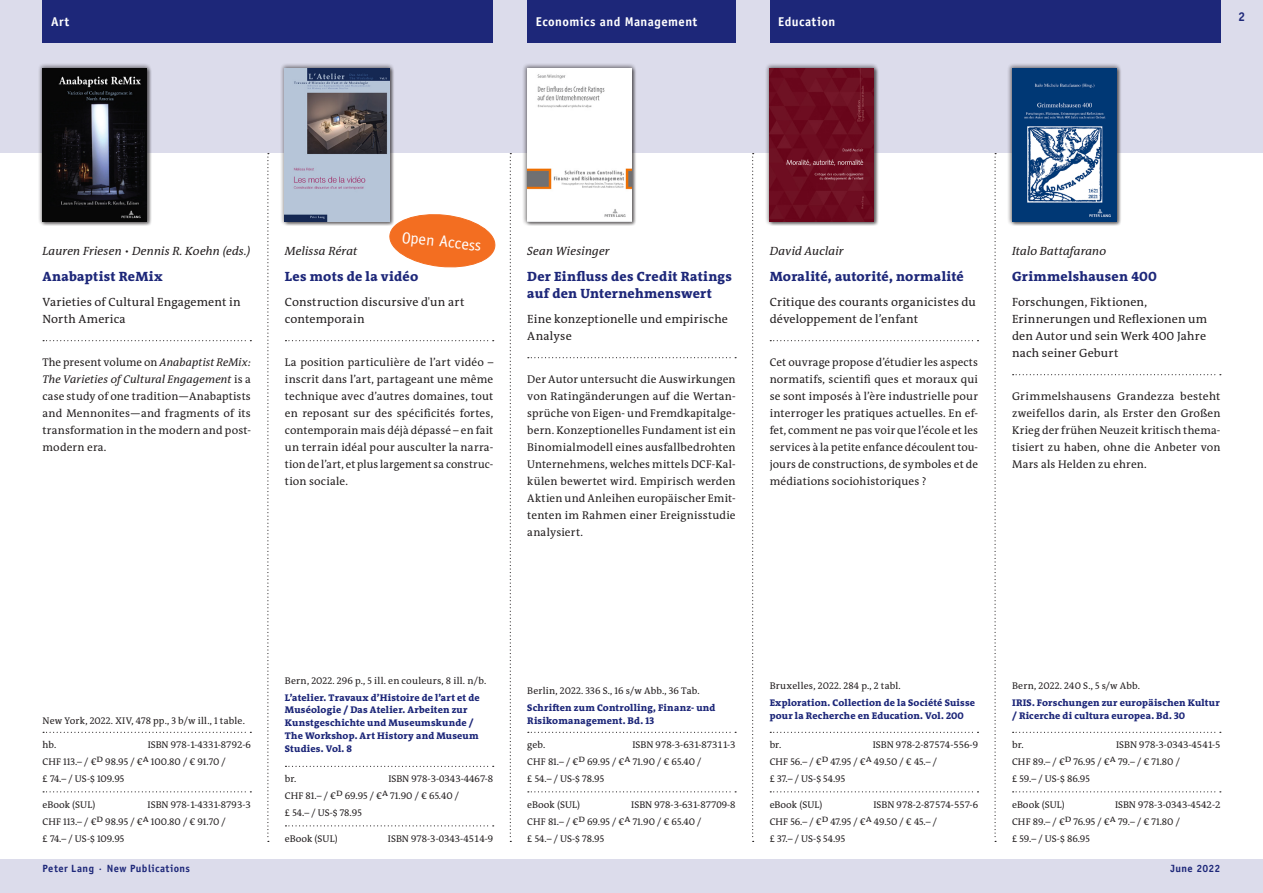
<style>
.page{position:relative;width:1263px;height:893px;background:#fff}
.page>*{position:absolute;margin:0;border:0;box-sizing:border-box;transform-origin:0 0}
.t1{font:16.05px "Officina Sans";color:#fff}
._110___Titel{font:800 13.5px/17px "The Antiqua B W8";letter-spacing:.02em;color:#1d2779}
.Subjects{font:700 12.75px "Officina Sans";letter-spacing:.035em;color:#fff}
.t2{font:700 12.75px "Officina Sans";color:#1d2779}
._120___Untertitel{font:12px/17px "The Antiqua B W5 Plain";letter-spacing:.015em;color:#231f20}
._100___Autor{font:italic 12px "The Antiqua B W5 Plain";letter-spacing:.01em;color:#231f20}
._300___Werbetext__FK{font:11.25px/17px "The Antiqua B W5 Plain";letter-spacing:.015em;color:#231f20;text-align:justify}
.t3{font:700 10.5px "Officina Sans";letter-spacing:.04em;color:#1d2779}
._230___Preise{font:9.75px/17px "The Antiqua B W5 Plain";color:#231f20}
._210___Reihe{font:800 9.75px/12.8px "The Antiqua B W8";letter-spacing:.02em;color:#1d2779}
._220___ISBN{font:9.75px "The Antiqua B W5 Plain";color:#231f20}
._200___Ort_Jahr_Umfa{font:9.75px "The Antiqua B W5 Plain";letter-spacing:.02em;color:#231f20}
.s1{font-family:"The Antiqua B W3";font-weight:300;font-style:normal}
.s2{font-style:italic}
</style>
<div class="page">
<div style="left:0;top:0;width:1263px;height:153px;background:#dcdceb"></div>
<div style="left:0;top:859px;width:1263px;height:34px;background:#dcdceb"></div>
<svg style="left:267px;top:153px;width:2px;height:689px"></svg>
<svg style="left:510px;top:153px;width:1px;height:689px"></svg>
<svg style="left:752px;top:153px;width:2px;height:689px"></svg>
<svg style="left:994px;top:153px;width:2px;height:689px"></svg>
<div style="left:527px;top:0;width:209px;height:43px;background:#1d2779"></div>
<div style="left:43px;top:0;width:450px;height:43px;background:#1d2779"></div>
<div style="left:770px;top:0;width:450px;height:43px;background:#1d2779"></div>
<div style="left:280px;top:63px;width:114px;height:163px;background:#231f20;opacity:.3"></div>
<img style="left:285px;top:68px;width:104px;height:153px">
<div style="left:37px;top:63px;width:115px;height:163px;background:#231f20;opacity:.3"></div>
<img style="left:43px;top:68px;width:104px;height:153px">
<svg style="left:43px;top:340px;width:208px;height:1px"></svg>
<svg style="left:285px;top:340px;width:209px;height:1px"></svg>
<svg style="left:528px;top:357px;width:208px;height:1px"></svg>
<svg style="left:770px;top:340px;width:208px;height:1px"></svg>
<svg style="left:1013px;top:374px;width:208px;height:1px"></svg>
<svg style="left:43px;top:732px;width:208px;height:1px"></svg>
<svg style="left:43px;top:791px;width:208px;height:1px"></svg>
<svg style="left:285px;top:766px;width:209px;height:1px"></svg>
<svg style="left:285px;top:825px;width:209px;height:1px"></svg>
<svg style="left:528px;top:732px;width:208px;height:1px"></svg>
<svg style="left:528px;top:791px;width:208px;height:1px"></svg>
<svg style="left:770px;top:732px;width:208px;height:1px"></svg>
<svg style="left:770px;top:791px;width:208px;height:1px"></svg>
<svg style="left:1013px;top:732px;width:208px;height:1px"></svg>
<svg style="left:1013px;top:791px;width:208px;height:1px"></svg>
<div style="left:764px;top:63px;width:115px;height:163px;background:#231f20;opacity:.3"></div>
<img style="left:770px;top:68px;width:104px;height:153px">
<div style="left:522px;top:63px;width:115px;height:163px;background:#231f20;opacity:.3"></div>
<img style="left:527px;top:68px;width:104px;height:152px">
<div style="left:1007px;top:63px;width:114px;height:163px;background:#231f20;opacity:.3"></div>
<img style="left:1012px;top:68px;width:104px;height:153px">
<svg style="left:388px;top:211px;width:108px;height:57px"></svg>
<p class="Subjects" style="left:51px;top:13px;width:20px">Art</p>
<p class="Subjects" style="left:536px;top:13px;width:163px">Economics and Management</p>
<p class="Subjects" style="left:778px;top:13px;width:59px">Education</p>
<p class="t2" style="left:1238px;top:9px;width:9px">2</p>
<p class="_100___Autor" style="left:43px;top:243px;width:209px">Lauren Friesen <span class="s1">•</span> Dennis R. Koehn (eds.)</p>
<p class="_110___Titel" style="left:43px;top:268px;width:122px">Anabaptist ReMix</p>
<p class="_120___Untertitel" style="left:43px;top:294px;width:200px">Varieties of Cultural Engagement in<br>North America</p>
<p class="_300___Werbetext__FK" style="left:43px;top:353px;width:210px">The present volume on <span class="s2">Anabaptist ReMix:<br>The Varieties of Cultural Engagement</span> is a case study of one tradition—Anabaptists and Mennonites—and fragments of its transformation in the modern and post&shy;modern era.</p>
<p class="t1" style="left:403px;top:228px;width:81px;rotate:6deg">Open Access</p>
<p class="_100___Autor" style="left:285px;top:243px;width:74px">Melissa Rérat</p>
<p class="_110___Titel" style="left:285px;top:268px;width:135px">Les mots de la vidéo</p>
<p class="_120___Untertitel" style="left:285px;top:294px;width:181px">Construction discursive d'un art contemporain</p>
<p class="_300___Werbetext__FK" style="left:285px;top:353px;width:210px">La position particulière de l’art vidéo – inscrit dans l’art, partageant une même technique avec d’autres domaines, tout en reposant sur des spécificités fortes, contemporain mais déjà dépassé – en fait un terrain idéal pour ausculter la narra&shy;tion de l’art, et plus largement sa construc&shy;tion sociale.</p>
<p class="_100___Autor" style="left:527px;top:243px;width:84px">Sean Wiesinger</p>
<p class="_110___Titel" style="left:527px;top:268px;width:206px">Der Einfluss des Credit Ratings auf den Unternehmenswert</p>
<p class="_120___Untertitel" style="left:527px;top:311px;width:202px">Eine konzeptionelle und empirische<br>Analyse</p>
<p class="_300___Werbetext__FK" style="left:527px;top:370px;width:210px">Der Autor untersucht die Auswirkungen von Ratingänderungen auf die Wertan&shy;sprüche von Eigen- und Fremdkapitalge&shy;bern. Konzeptionelles Fundament ist ein Binomialmodell eines ausfallbedrohten Unternehmens, welches mittels DCF-Kal&shy;külen bewertet wird. Empirisch werden Aktien und Anleihen europäischer Emit&shy;tenten im Rahmen einer Ereignisstudie analysiert.</p>
<p class="_100___Autor" style="left:770px;top:243px;width:75px">David Auclair</p>
<p class="_110___Titel" style="left:770px;top:268px;width:196px">Moralité, autorité, normalité</p>
<p class="_120___Untertitel" style="left:770px;top:294px;width:208px">Critique des courants organicistes du développement de l’enfant</p>
<p class="_300___Werbetext__FK" style="left:770px;top:353px;width:210px">Cet ouvrage propose d’étudier les aspects normatifs, scientifi ques et moraux qui se sont imposés à l’ère industrielle pour interroger les pratiques actuelles. En ef&shy;fet, comment ne pas voir que l’école et les services à la petite enfance découlent tou&shy;jours de constructions, de symboles et de médiations sociohistoriques ?</p>
<p class="_100___Autor" style="left:1012px;top:243px;width:96px">Italo Battafarano</p>
<p class="_110___Titel" style="left:1012px;top:268px;width:146px">Grimmelshausen 400</p>
<p class="_120___Untertitel" style="left:1012px;top:294px;width:197px">Forschungen, Fiktionen,<br>Erinnerungen und Reflexionen um den Autor und sein Werk 400 Jahre nach seiner Geburt</p>
<p class="_300___Werbetext__FK" style="left:1012px;top:387px;width:210px">Grimmelshausens Grandezza besteht zweifellos darin, als Erster den Großen Krieg der frühen Neuzeit kritisch thema&shy;tisiert zu haben, ohne die Anbeter von Mars als Helden zu ehren.</p>
<p class="_200___Ort_Jahr_Umfa" style="left:43px;top:714px;width:204px">New York, 2022. XIV, 478 pp., 3 b/w ill., 1 table.</p>
<p class="_220___ISBN" style="left:43px;top:739px;width:15px">hb.</p>
<p class="_220___ISBN" style="left:148px;top:739px;width:105px">ISBN 978-1-4331-8792-6</p>
<p class="_230___Preise" style="left:43px;top:754px;width:185px">CHF 113.– / €D 98.95 / €A 100.80 / € 91.70 / £ 74.– / US-$ 109.95</p>
<p class="_220___ISBN" style="left:43px;top:798px;width:54px">eBook (SUL)</p>
<p class="_220___ISBN" style="left:148px;top:798px;width:105px">ISBN 978-1-4331-8793-3</p>
<p class="_230___Preise" style="left:43px;top:813px;width:185px">CHF 113.– / €D 98.95 / €A 100.80 / € 91.70 / £ 74.– / US-$ 109.95</p>
<p class="_200___Ort_Jahr_Umfa" style="left:285px;top:674px;width:203px">Bern, 2022. 296 p., 5 ill. en couleurs, 8 ill. n/b.</p>
<p class="_210___Reihe" style="left:285px;top:691px;width:196px">L’atelier. Travaux d’Histoire de l’art et de Muséologie / Das Atelier. Arbeiten zur Kunstgeschichte und Museumskunde / The Workshop. Art History and Museum Studies. Vol. 8</p>
<p class="_220___ISBN" style="left:285px;top:773px;width:13px">br.</p>
<p class="_220___ISBN" style="left:388px;top:773px;width:106px">ISBN 978-3-0343-4467-8</p>
<p class="_230___Preise" style="left:285px;top:788px;width:176px">CHF 81.– / €D 69.95 / €A 71.90 / € 65.40 / £ 54.– / US-$ 78.95</p>
<p class="_220___ISBN" style="left:285px;top:832px;width:54px">eBook (SUL)</p>
<p class="_220___ISBN" style="left:388px;top:832px;width:107px">ISBN 978-3-0343-4514-9</p>
<p class="_200___Ort_Jahr_Umfa" style="left:527px;top:684px;width:174px">Berlin, 2022. 336 S., 16 s/w Abb., 36 Tab.</p>
<p class="_210___Reihe" style="left:527px;top:701px;width:190px">Schriften zum Controlling, Finanz- und<br>Risikomanagement. Bd. 13</p>
<p class="_220___ISBN" style="left:527px;top:739px;width:19px">geb.</p>
<p class="_220___ISBN" style="left:632px;top:739px;width:105px">ISBN 978-3-631-87311-3</p>
<p class="_230___Preise" style="left:527px;top:754px;width:176px">CHF 81.– / €D 69.95 / €A 71.90 / € 65.40 / £ 54.– / US-$ 78.95</p>
<p class="_220___ISBN" style="left:527px;top:798px;width:54px">eBook (SUL)</p>
<p class="_220___ISBN" style="left:631px;top:798px;width:106px">ISBN 978-3-631-87709-8</p>
<p class="_230___Preise" style="left:527px;top:813px;width:176px">CHF 81.– / €D 69.95 / €A 71.90 / € 65.40 / £ 54.– / US-$ 78.95</p>
<p class="_200___Ort_Jahr_Umfa" style="left:770px;top:679px;width:133px">Bruxelles, 2022. 284 p., 2 tabl.</p>
<p class="_210___Reihe" style="left:770px;top:696px;width:207px">Exploration. Collection de la Société Suisse pour la Recherche en Education. Vol. 200</p>
<p class="_220___ISBN" style="left:770px;top:739px;width:13px">br.</p>
<p class="_220___ISBN" style="left:873px;top:739px;width:107px">ISBN 978-2-87574-556-9</p>
<p class="_230___Preise" style="left:770px;top:754px;width:169px">CHF 56.– / €D 47.95 / €A 49.50 / € 45.– / £ 37.– / US-$ 54.95</p>
<p class="_220___ISBN" style="left:770px;top:798px;width:54px">eBook (SUL)</p>
<p class="_220___ISBN" style="left:873px;top:798px;width:106px">ISBN 978-2-87574-557-6</p>
<p class="_230___Preise" style="left:770px;top:813px;width:169px">CHF 56.– / €D 47.95 / €A 49.50 / € 45.– / £ 37.– / US-$ 54.95</p>
<p class="_200___Ort_Jahr_Umfa" style="left:1012px;top:679px;width:130px">Bern, 2022. 240 S., 5 s/w Abb.</p>
<p class="_210___Reihe" style="left:1012px;top:696px;width:209px">IRIS. Forschungen zur europäischen Kultur / Ricerche di cultura europea. Bd. 30</p>
<p class="_220___ISBN" style="left:1012px;top:739px;width:13px">br.</p>
<p class="_220___ISBN" style="left:1116px;top:739px;width:106px">ISBN 978-3-0343-4541-5</p>
<p class="_230___Preise" style="left:1012px;top:754px;width:169px">CHF 89.– / €D 76.95 / €A 79.– / € 71.80 / £ 59.– / US-$ 86.95</p>
<p class="_220___ISBN" style="left:1012px;top:798px;width:54px">eBook (SUL)</p>
<p class="_220___ISBN" style="left:1115px;top:798px;width:107px">ISBN 978-3-0343-4542-2</p>
<p class="_230___Preise" style="left:1012px;top:813px;width:169px">CHF 89.– / €D 76.95 / €A 79.– / € 71.80 / £ 59.– / US-$ 86.95</p>
<p class="t3" style="left:43px;top:862px;width:149px">Peter Lang · New Publications</p>
<p class="t3" style="left:1170px;top:862px;width:51px">June 2022</p>
</div>
